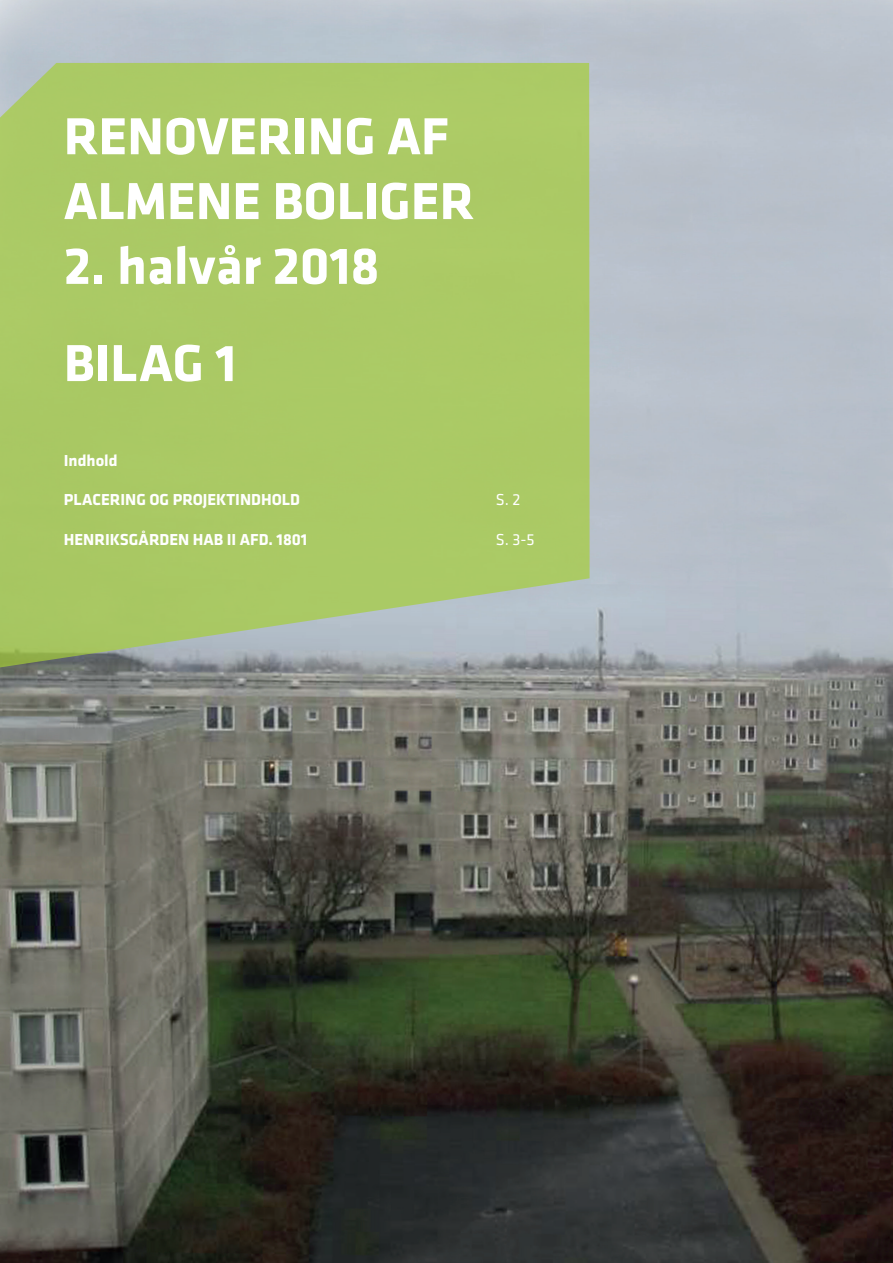
<style>
.page{position:relative;width:893px;height:1263px;background:#fff}
.page>*{position:absolute;margin:0;border:0;box-sizing:border-box;transform-origin:0 0}
.t1{font:700 54px/64.8px "Klavika";color:#fff}
.t2{font:700 16.5px "Klavika";color:#fff}
.t3{font:16.5px "Klavika";color:#fff}
</style>
<div class="page">
<img style="left:0;top:0;width:893px;height:1263px">
<svg style="left:0;top:63px;width:590px;height:604px;background:#aac76b"></svg>
<h1 class="t1" style="left:64px;top:104px;width:412px">RENOVERING AF<br>ALMENE BOLIGER</h1>
<h1 class="t1" style="left:64px;top:217px;width:317px;line-height:97.2px">2. halvår 2018<br>BILAG 1</h1>
<p class="t2" style="left:64px;top:451px;width:55px">Indhold</p>
<p class="t2" style="left:64px;top:491px;width:238px">PLACERING OG PROJEKTINDHOLD</p>
<p class="t3" style="left:496px;top:494px;width:26px">S. 2</p>
<p class="t2" style="left:64px;top:530px;width:245px">HENRIKSGÅRDEN HAB II AFD. 1801</p>
<p class="t3" style="left:496px;top:533px;width:40px">S. 3-5</p>
</div>
